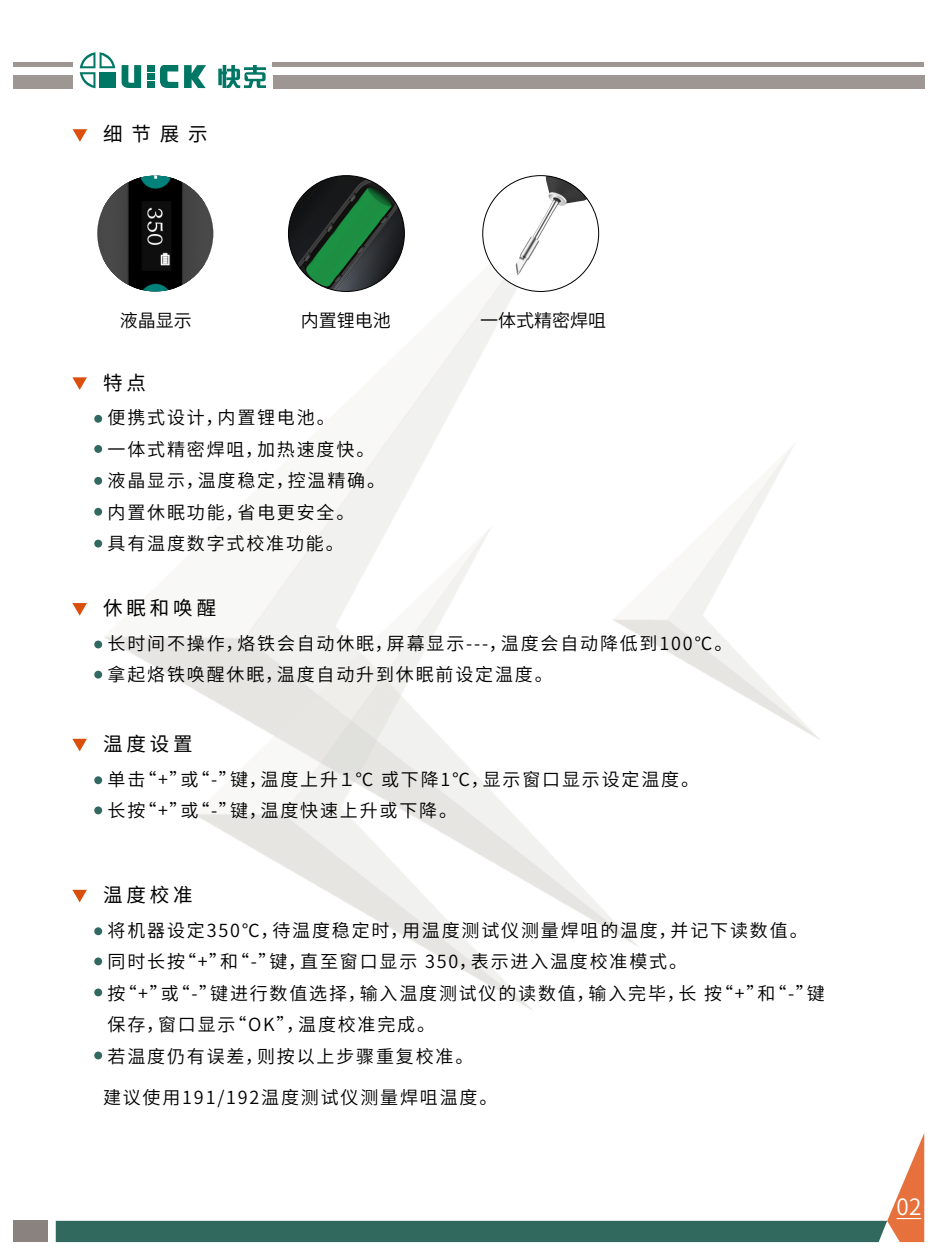
<style>
.page{position:relative;width:938px;height:1256px;background:#fff}
.page>*{position:absolute;margin:0;border:0;box-sizing:border-box;transform-origin:0 0}
.t1{font:22.5px "Source Han Sans CN";color:#fff}
.t2{font:19.5px "Source Han Sans CN";letter-spacing:.2em;color:#000}
.t3{font:18px/31.5px "Source Han Sans CN";letter-spacing:.1em;color:#000}
.t4{font:18px "Source Han Sans CN";color:#000}
</style>
<div class="page">
<img style="left:72px;top:175px;width:748px;height:885px">
<div style="left:13px;top:1220px;width:35px;height:22px;background:#8a827f"></div>
<svg style="left:56px;top:1136px;width:867px;height:106px"></svg>
<div style="left:13px;top:75px;width:59px;height:14px;background:#9d9692"></div>
<div style="left:273px;top:75px;width:651px;height:14px;background:#9d9692"></div>
<div style="left:273px;top:62px;width:650px;height:5px;background:#9d9692"></div>
<div style="left:13px;top:62px;width:59px;height:5px;background:#9d9692"></div>
<svg style="left:72px;top:377px;width:15px;height:13px"></svg>
<div style="left:94px;top:477px;width:8px;height:8px;background:#316861;border-radius:50%"></div>
<div style="left:94px;top:540px;width:8px;height:7px;background:#316861;border-radius:50%"></div>
<div style="left:94px;top:508px;width:8px;height:8px;background:#316861;border-radius:50%"></div>
<div style="left:94px;top:445px;width:8px;height:8px;background:#316861;border-radius:50%"></div>
<div style="left:94px;top:415px;width:8px;height:8px;background:#316861;border-radius:50%"></div>
<svg style="left:72px;top:739px;width:15px;height:12px"></svg>
<div style="left:94px;top:806px;width:8px;height:8px;background:#316861;border-radius:50%"></div>
<div style="left:94px;top:776px;width:8px;height:8px;background:#316861;border-radius:50%"></div>
<svg style="left:72px;top:890px;width:15px;height:12px"></svg>
<div style="left:94px;top:957px;width:8px;height:8px;background:#316861;border-radius:50%"></div>
<div style="left:94px;top:988px;width:8px;height:8px;background:#316861;border-radius:50%"></div>
<div style="left:94px;top:1051px;width:8px;height:8px;background:#316861;border-radius:50%"></div>
<div style="left:94px;top:927px;width:8px;height:8px;background:#316861;border-radius:50%"></div>
<svg style="left:72px;top:603px;width:15px;height:13px"></svg>
<div style="left:94px;top:671px;width:8px;height:7px;background:#316861;border-radius:50%"></div>
<div style="left:94px;top:640px;width:8px;height:8px;background:#316861;border-radius:50%"></div>
<svg style="left:73px;top:129px;width:14px;height:13px"></svg>
<img style="left:97px;top:176px;width:116px;height:108px">
<img style="left:97px;top:176px;width:116px;height:115px;border-radius:58px">
<img style="left:288px;top:176px;width:116px;height:115px;border-radius:58px">
<img style="left:482px;top:176px;width:116px;height:115px;border-radius:58px">
<svg style="left:121px;top:65px;width:20px;height:23px"></svg>
<div style="left:147px;top:65px;width:7px;height:7px;background:#007665"></div>
<div style="left:147px;top:73px;width:7px;height:7px;background:#007665"></div>
<div style="left:147px;top:81px;width:7px;height:7px;background:#007665"></div>
<svg style="left:160px;top:65px;width:18px;height:23px"></svg>
<svg style="left:184px;top:65px;width:22px;height:23px"></svg>
<div style="left:100px;top:72px;width:16px;height:16px;background:#007665"></div>
<svg style="left:80px;top:52px;width:35px;height:36px"></svg>
<svg style="left:218px;top:65px;width:48px;height:23px"></svg>
<p class="t2" style="left:103px;top:123px;width:106px">细节展示</p>
<p class="t3" style="left:120px;top:304px;width:73px">液晶显示</p>
<p class="t3" style="left:301px;top:304px;width:92px">内置锂电池</p>
<p class="t4" style="left:480px;top:310px;width:127px">一体式精密焊咀</p>
<p class="t2" style="left:103px;top:371px;width:44px">特点</p>
<p class="t3" style="left:108px;top:402px;width:279px">便携式设计，内置锂电池。<br>一体式精密焊咀，加热速度快。液晶显示，温度稳定，控温精确。内置休眠功能，省电更安全。<br>具有温度数字式校准功能。</p>
<p class="t2" style="left:103px;top:597px;width:115px">休眠和唤醒</p>
<p class="t3" style="left:108px;top:628px;width:626px">长时间不操作，烙铁会自动休眠，屏幕显示---，温度会自动降低到100℃。拿起烙铁唤醒休眠，温度自动升到休眠前设定温度。</p>
<p class="t2" style="left:103px;top:733px;width:91px">温度设置</p>
<p class="t3" style="left:108px;top:763px;width:593px">单击“+”或“-”键，温度上升１℃ 或下降1℃，显示窗口显示设定温度。长按“+”或“-”键，温度快速上升或下降。</p>
<p class="t2" style="left:103px;top:884px;width:91px">温度校准</p>
<p class="t3" style="left:108px;top:914px;width:718px">将机器设定350℃，待温度稳定时，用温度测试仪测量焊咀的温度，并记下读数值。同时长按“+”和“-”键，直至窗口显示 350，表示进入温度校准模式。<br>按“+”或“-”键进行数值选择，输入温度测试仪的读数值，输入完毕，长 按“+”和“-”键保存，窗口显示“OK”，温度校准完成。<br>若温度仍有误差，则按以上步骤重复校准。</p>
<p class="t3" style="left:103px;top:1082px;width:396px">建议使用191/192温度测试仪测量焊咀温度。</p>
<p class="t1" style="left:896px;top:1194px;width:26px">02</p>
</div>
